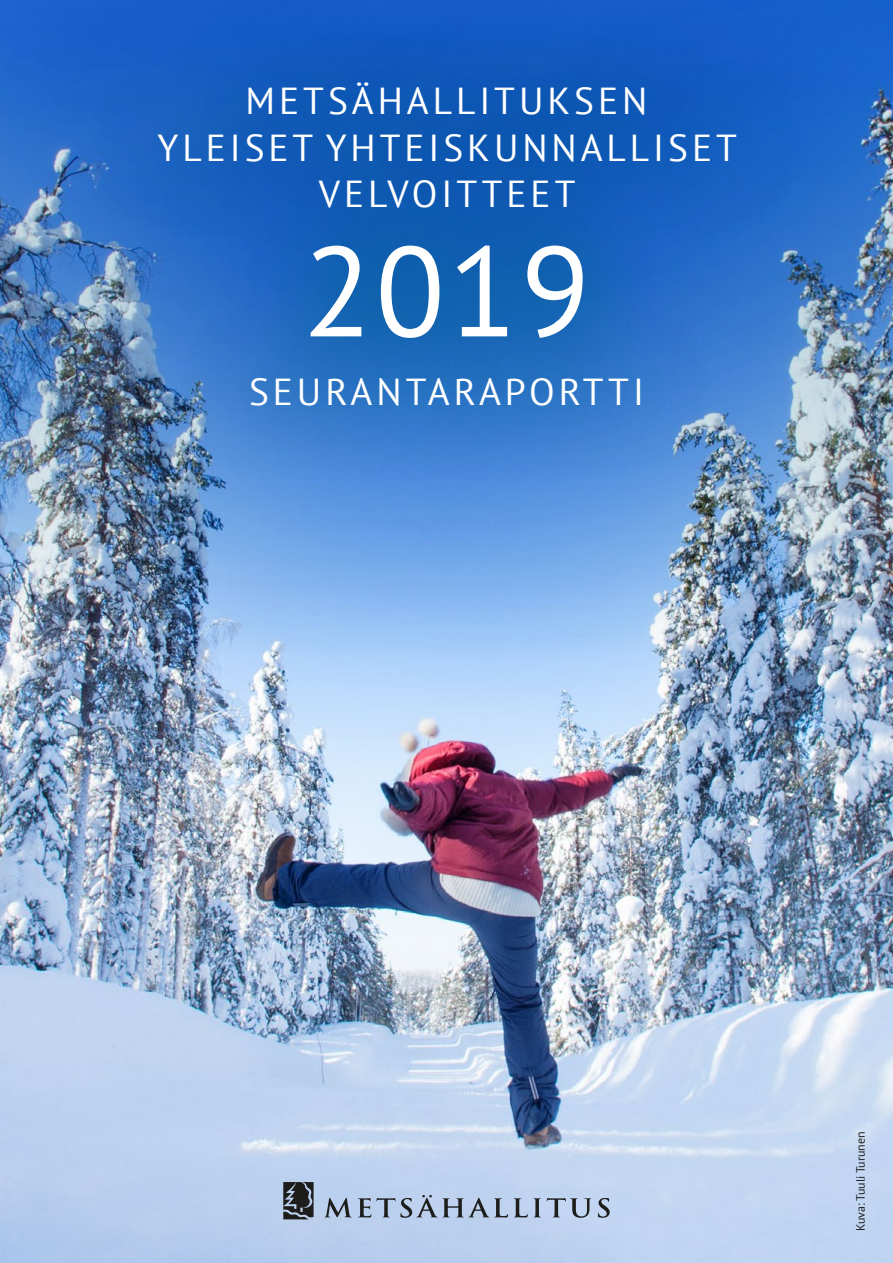
<style>
.page{position:relative;width:893px;height:1263px;background:#fff}
.page>*{position:absolute;margin:0;border:0;box-sizing:border-box;transform-origin:0 0}
.t1{font:127.5px "PT Sans";color:#fff}
.t2{font:37.5px/46.5px "PT Sans";letter-spacing:.105em;color:#fff;text-align:center}
.t3{font:12px "PT Sans";letter-spacing:-.005em;color:#1d1d1b}
</style>
<div class="page">
<img style="left:0;top:653px;width:893px;height:610px">
<img style="left:0;top:0;width:893px;height:653px">
<svg style="left:92px;top:13px;width:708px;height:467px;background:#2569bf"></svg>
<svg style="left:283px;top:1182px;width:327px;height:37px;background:#9fafc7"></svg>
<h1 class="t2" style="left:158px;top:77px;width:581px">METSÄHALLITUKSEN<br>YLEISET YHTEISKUNNALLISET<br>VELVOITTEET</h1>
<h1 class="t1" style="left:303px;top:210px;width:289px">2019</h1>
<h1 class="t2" style="left:249px;top:368px;width:396px">SEURANTARAPORTTI</h1>
<p class="t3" style="left:853px;top:1231px;width:101px;rotate:-90deg">Kuva: Tuuli Turunen</p>
</div>
